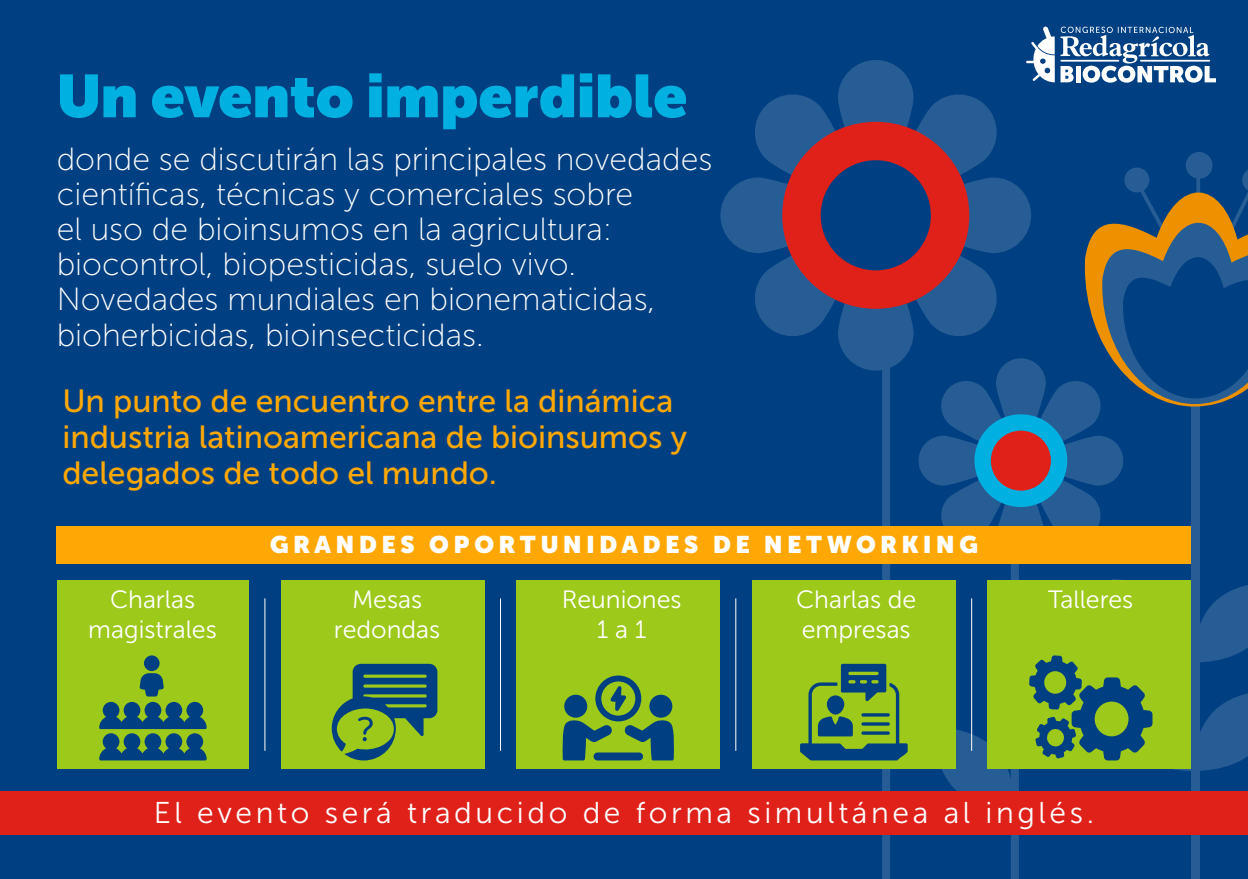
<style>
.page{position:relative;width:1248px;height:879px;background:#fff}
.page>*{position:absolute;margin:0;border:0;box-sizing:border-box;transform-origin:0 0}
.t1{font:900 60px "Museo Sans Display";color:#00b0e0}
.t2{font:32px/35.2px "Museo Sans 100";color:#fff}
.t3{font:32px/36px "Museo Sans 500";color:#ffa805}
.t4{font:30px "Museo Sans 300";letter-spacing:.12em;color:#fff}
.t5{font:25px/29.4px "Museo Sans 300";color:#fff;text-align:center}
.t6{font:900 24px "Museo Sans Display";letter-spacing:.2em;color:#fff}
</style>
<div class="page">
<div style="left:0;top:0;width:1247px;height:879px;background:#004082"></div>
<div style="left:1010px;top:455px;width:8px;height:424px;background:#265d95"></div>
<div style="left:882px;top:239px;width:8px;height:640px;background:#265d95"></div>
<div style="left:837px;top:60px;width:76px;height:155px;background:#265d95;border-radius:38px"></div>
<div style="left:720px;top:177px;width:155px;height:76px;background:#265d95;border-radius:38px"></div>
<div style="left:1190px;top:291px;width:9px;height:588px;background:#265d95"></div>
<svg style="left:751px;top:91px;width:496px;height:452px"></svg>
<svg style="left:942px;top:726px;width:69px;height:65px"></svg>
<div style="left:57px;top:526px;width:1134px;height:37px;background:#ffa805"></div>
<div style="left:0;top:791px;width:1247px;height:44px;background:#e0211a"></div>
<div style="left:57px;top:580px;width:192px;height:189px;background:#9cc91a"></div>
<div style="left:281px;top:580px;width:203px;height:189px;background:#9cc91a"></div>
<div style="left:516px;top:580px;width:204px;height:189px;background:#9cc91a"></div>
<div style="left:752px;top:580px;width:203px;height:189px;background:#9cc91a"></div>
<div style="left:987px;top:580px;width:204px;height:189px;background:#9cc91a"></div>
<hr style="left:500px;top:598px;width:1px;height:153px;background:#fff">
<hr style="left:264px;top:598px;width:1px;height:153px;background:#fff">
<hr style="left:735px;top:598px;width:1px;height:153px;background:#fff">
<hr style="left:971px;top:598px;width:1px;height:153px;background:#fff">
<svg style="left:562px;top:675px;width:112px;height:85px"></svg>
<svg style="left:332px;top:664px;width:105px;height:96px"></svg>
<svg style="left:99px;top:702px;width:108px;height:58px"></svg>
<svg style="left:140px;top:673px;width:24px;height:23px"></svg>
<div style="left:144px;top:655px;width:16px;height:16px;background:#004082;border-radius:50%"></div>
<svg style="left:1029px;top:578px;width:218px;height:195px"></svg>
<svg style="left:800px;top:664px;width:107px;height:96px"></svg>
<svg style="left:1026px;top:26px;width:28px;height:56px"></svg>
<svg style="left:1060px;top:27px;width:155px;height:56px"></svg>
<h1 class="t1" style="left:57px;top:61px;width:632px">Un evento imperdible</h1>
<p class="t2" style="left:57px;top:141px;width:657px">donde se discutirán las principales novedades científicas, técnicas y comerciales sobre<br>el uso de bioinsumos en la agricultura: biocontrol, biopesticidas, suelo vivo.<br>Novedades mundiales en bionematicidas, bioherbicidas, bioinsecticidas.</p>
<p class="t3" style="left:62px;top:383px;width:626px">Un punto de encuentro entre la dinámica industria latinoamericana de bioinsumos y delegados de todo el mundo.</p>
<p class="t6" style="left:270px;top:531px;width:709px">GRANDES OPORTUNIDADES DE NETWORKING</p>
<p class="t5" style="left:88px;top:585px;width:130px">Charlas magistrales</p>
<p class="t5" style="left:334px;top:585px;width:108px">Mesas redondas</p>
<p class="t5" style="left:561px;top:585px;width:121px">Reuniones<br>1 a 1</p>
<p class="t5" style="left:796px;top:585px;width:122px;text-align:left">Charlas de empresas</p>
<p class="t5" style="left:1048px;top:585px;width:87px">Talleres</p>
<p class="t4" style="left:154px;top:796px;width:941px">El evento será traducido de forma simultánea al inglés.</p>
</div>
